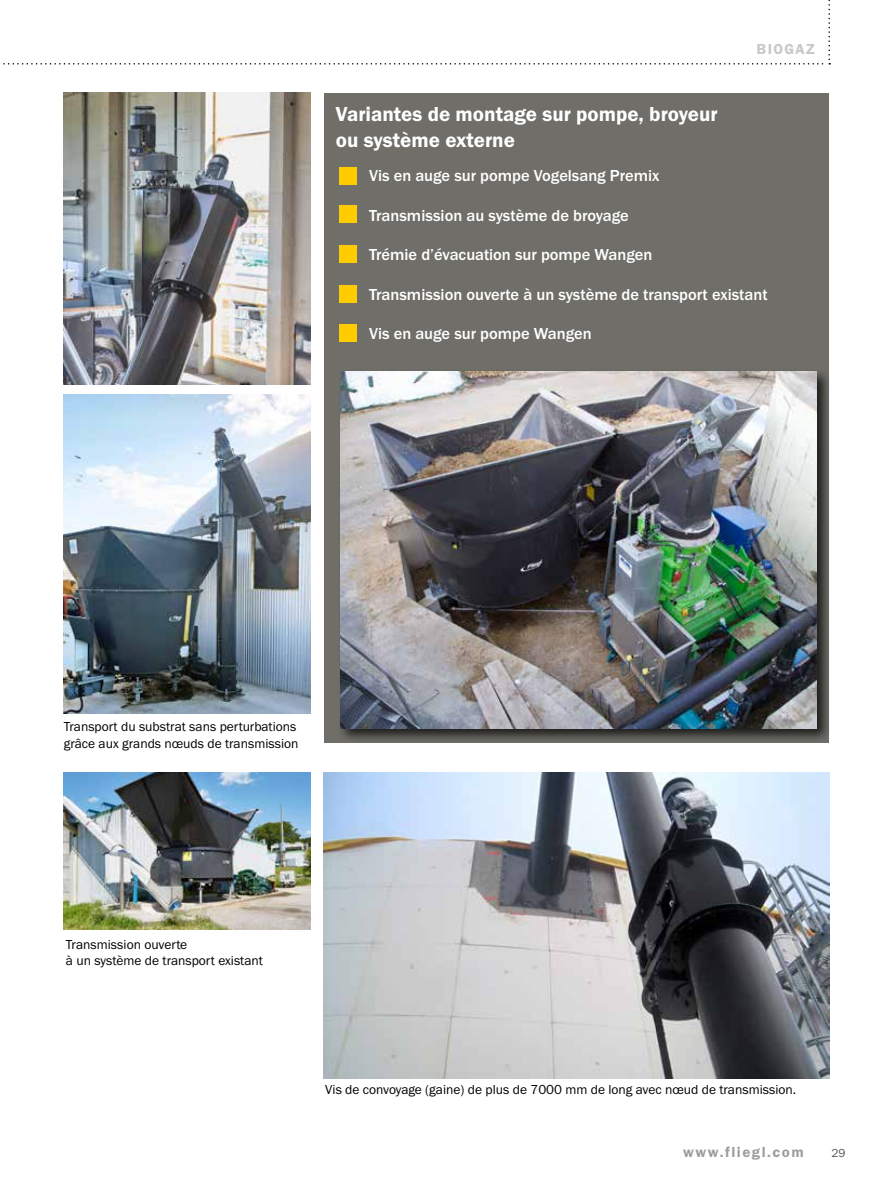
<style>
.page{position:relative;width:893px;height:1191px;background:#fff}
.page>*{position:absolute;margin:0;border:0;box-sizing:border-box;transform-origin:0 0}
.t1{font:21px/25.2px "Franklin Gothic URW Dem";color:#fff}
.t2{font:500 16.5px "Franklin Gothic URW";color:#fff}
.t3{font:15px "Franklin Gothic URW Dem";letter-spacing:.1em;color:#9d9d9c}
.t4{font:15px "Franklin Gothic URW Dem";letter-spacing:.09em;color:#c8c8c8}
.t5{font:13.5px/16.5px "Franklin Gothic URW Boo";color:#000}
.t6{font:12px "Franklin Gothic URW Boo";color:#575756}
</style>
<div class="page">
<svg style="left:0;top:0;width:830px;height:65px"></svg>
<div style="left:325px;top:93px;width:504px;height:649px;background:#6f6e68"></div>
<div style="left:339px;top:167px;width:17px;height:17px;background:#fc0"></div>
<div style="left:339px;top:206px;width:17px;height:17px;background:#fc0"></div>
<div style="left:339px;top:245px;width:17px;height:17px;background:#fc0"></div>
<div style="left:339px;top:285px;width:17px;height:17px;background:#fc0"></div>
<div style="left:339px;top:325px;width:17px;height:17px;background:#fc0"></div>
<img style="left:64px;top:772px;width:246px;height:157px">
<img style="left:323px;top:772px;width:506px;height:306px">
<div style="left:338px;top:369px;width:494px;height:374px;background:#000;opacity:.75"></div>
<img style="left:340px;top:371px;width:476px;height:357px">
<img style="left:64px;top:395px;width:246px;height:319px">
<img style="left:64px;top:93px;width:246px;height:291px">
<p class="t4" style="left:757px;top:40px;width:60px">BIOGAZ</p>
<h1 class="t1" style="left:336px;top:101px;width:383px">Variantes de montage sur pompe, broyeur ou système externe</h1>
<p class="t2" style="left:369px;top:165px;width:292px">Vis en auge sur pompe Vogelsang Premix</p>
<p class="t2" style="left:369px;top:205px;width:261px">Transmission au système de broyage</p>
<p class="t2" style="left:369px;top:244px;width:285px">Trémie d’évacuation sur pompe Wangen</p>
<p class="t2" style="left:369px;top:284px;width:400px">Transmission ouverte à un système de transport existant</p>
<p class="t2" style="left:369px;top:324px;width:224px">Vis en auge sur pompe Wangen</p>
<p class="t5" style="left:64px;top:718px;width:236px">Transport du substrat sans perturbations grâce aux grands nœuds de transmission</p>
<p class="t5" style="left:66px;top:936px;width:199px">Transmission ouverte<br>à un système de transport existant</p>
<p class="t5" style="left:325px;top:1081px;width:472px">Vis de convoyage (gaine) de plus de 7000 mm de long avec nœud de transmission.</p>
<p class="t3" style="left:683px;top:1143px;width:122px">www.fliegl.com</p>
<p class="t6" style="left:831px;top:1145px;width:16px">29</p>
</div>
